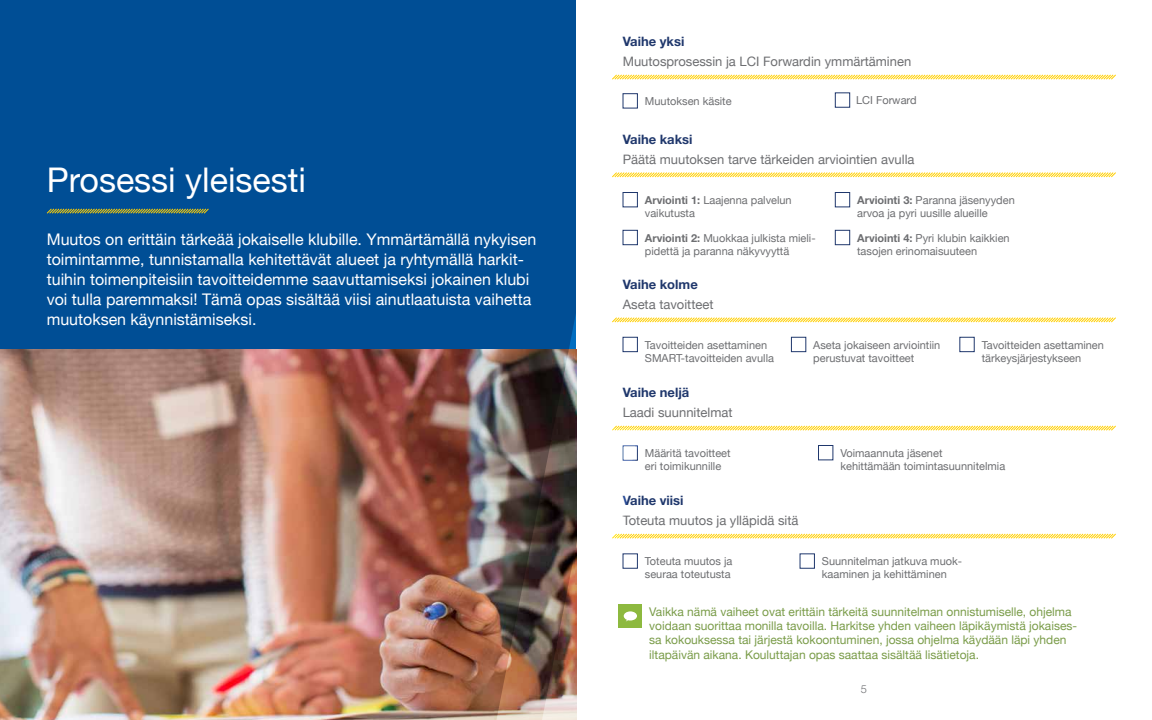
<style>
.page{position:relative;width:1152px;height:720px;background:#fff}
.page>*{position:absolute;margin:0;border:0;box-sizing:border-box;transform-origin:0 0}
.t1{font:34px "Helvetica Neue";color:#fff}
.t2{font:16px/20px "Helvetica Neue";color:#fff}
.t3{font:13px "Helvetica Neue";color:#6d6e71}
.t4{font:700 13px "Helvetica Neue";color:#1f376c}
.t5{font:12px/14.4px "Helvetica Neue";color:#7a9c49}
.t6{font:11px/13.2px "Helvetica Neue";color:#6d6e71}
.t7{font:300 11px "Helvetica Neue";color:#6d6e71}
.s1{font-weight:700}
</style>
<div class="page">
<div style="left:0;top:0;width:576px;height:349px;background:#004e95"></div>
<img style="left:0;top:349px;width:437px;height:371px">
<img style="left:437px;top:314px;width:201px;height:406px">
<svg style="left:46px;top:208px;width:163px;height:6px"></svg>
<svg style="left:612px;top:74px;width:504px;height:6px"></svg>
<svg style="left:611px;top:316px;width:505px;height:7px"></svg>
<svg style="left:612px;top:172px;width:504px;height:6px"></svg>
<svg style="left:611px;top:425px;width:505px;height:6px"></svg>
<div style="left:623px;top:93px;width:15px;height:15px;border:1px solid #1f376c"></div>
<div style="left:835px;top:93px;width:15px;height:15px;border:1px solid #1f376c"></div>
<div style="left:623px;top:337px;width:15px;height:15px;border:1px solid #1f376c"></div>
<div style="left:791px;top:337px;width:15px;height:15px;border:1px solid #1f376c"></div>
<div style="left:960px;top:337px;width:14px;height:15px;border:1px solid #1f376c"></div>
<div style="left:623px;top:192px;width:15px;height:15px;border:1px solid #1f376c"></div>
<div style="left:623px;top:230px;width:15px;height:15px;border:1px solid #1f376c"></div>
<div style="left:835px;top:192px;width:15px;height:15px;border:1px solid #1f376c"></div>
<div style="left:835px;top:230px;width:15px;height:15px;border:1px solid #1f376c"></div>
<div style="left:818px;top:445px;width:15px;height:15px;border:1px solid #1f376c"></div>
<svg style="left:642px;top:533px;width:474px;height:6px"></svg>
<div style="left:800px;top:554px;width:15px;height:15px;border:1px solid #1f376c"></div>
<img style="left:525px;top:428px;width:117px;height:292px">
<div style="left:618px;top:604px;width:24px;height:23px;background:#8db93f"></div>
<svg style="left:624px;top:611px;width:13px;height:11px"></svg>
<h1 class="t1" style="left:47px;top:155px;width:261px">Prosessi yleisesti</h1>
<p class="t2" style="left:47px;top:230px;width:491px">Muutos on erittäin tärkeää jokaiselle klubille. Ymmärtämällä nykyisen toimintamme, tunnistamalla kehitettävät alueet ja ryhtymällä harkit&shy;tuihin toimenpiteisiin tavoitteidemme saavuttamiseksi jokainen klubi voi tulla paremmaksi! Tämä opas sisältää viisi ainutlaatuista vaihetta muutoksen käynnistämiseksi.</p>
<p class="t4" style="left:623px;top:33px;width:63px">Vaihe yksi</p>
<p class="t3" style="left:623px;top:52px;width:290px">Muutosprosessin ja LCI Forwardin ymmärtäminen</p>
<p class="t6" style="left:645px;top:95px;width:88px">Muutoksen käsite</p>
<p class="t6" style="left:856px;top:94px;width:62px">LCI Forward</p>
<p class="t4" style="left:623px;top:131px;width:71px">Vaihe kaksi</p>
<p class="t3" style="left:623px;top:150px;width:293px">Päätä muutoksen tarve tärkeiden arviointien avulla</p>
<p class="t6" style="left:645px;top:194px;width:148px"><span class="s1">Arviointi 1:</span> Laajenna palvelun vaikutusta</p>
<p class="t6" style="left:645px;top:232px;width:172px"><span class="s1">Arviointi 2:</span> Muokkaa julkista mieli&shy;pidettä ja paranna näkyvyyttä</p>
<p class="t4" style="left:623px;top:276px;width:77px">Vaihe kolme</p>
<p class="t3" style="left:623px;top:295px;width:92px">Aseta tavoitteet</p>
<p class="t6" style="left:857px;top:194px;width:159px"><span class="s1">Arviointi 3:</span> Paranna jäsenyyden arvoa ja pyri uusille alueille</p>
<p class="t6" style="left:857px;top:232px;width:154px"><span class="s1">Arviointi 4:</span> Pyri klubin kaikkien tasojen erinomaisuuteen</p>
<p class="t6" style="left:645px;top:339px;width:131px">Tavoitteiden asettaminen<br>SMART-tavoitteiden avulla</p>
<p class="t6" style="left:813px;top:339px;width:129px">Aseta jokaiseen arviointiin perustuvat tavoitteet</p>
<p class="t6" style="left:982px;top:339px;width:124px">Tavoitteiden asettaminen tärkeysjärjestykseen</p>
<p class="t4" style="left:623px;top:385px;width:68px">Vaihe neljä</p>
<p class="t3" style="left:623px;top:403px;width:111px">Laadi suunnitelmat</p>
<p class="t6" style="left:645px;top:447px;width:87px">Määritä tavoitteet eri toimikunnille</p>
<p class="t6" style="left:840px;top:447px;width:166px">Voimaannuta jäsenet kehittämään toimintasuunnitelmia</p>
<p class="t4" style="left:623px;top:493px;width:62px">Vaihe viisi</p>
<p class="t3" style="left:623px;top:511px;width:177px">Toteuta muutos ja ylläpidä sitä</p>
<p class="t6" style="left:645px;top:555px;width:89px">Toteuta muutos ja seuraa toteutusta</p>
<p class="t6" style="left:822px;top:555px;width:142px">Suunnitelman jatkuva muok&shy;kaaminen ja kehittäminen</p>
<p class="t5" style="left:649px;top:605px;width:429px">Vaikka nämä vaiheet ovat erittäin tärkeitä suunnitelman onnistumiselle, ohjelma voidaan suorittaa monilla tavoilla. Harkitse yhden vaiheen läpikäymistä jokaises&shy;sa kokouksessa tai järjestä kokoontuminen, jossa ohjelma käydään läpi yhden iltapäivän aikana. Kouluttajan opas saattaa sisältää lisätietoja.</p>
<p class="t7" style="left:861px;top:682px;width:8px">5</p>
</div>
